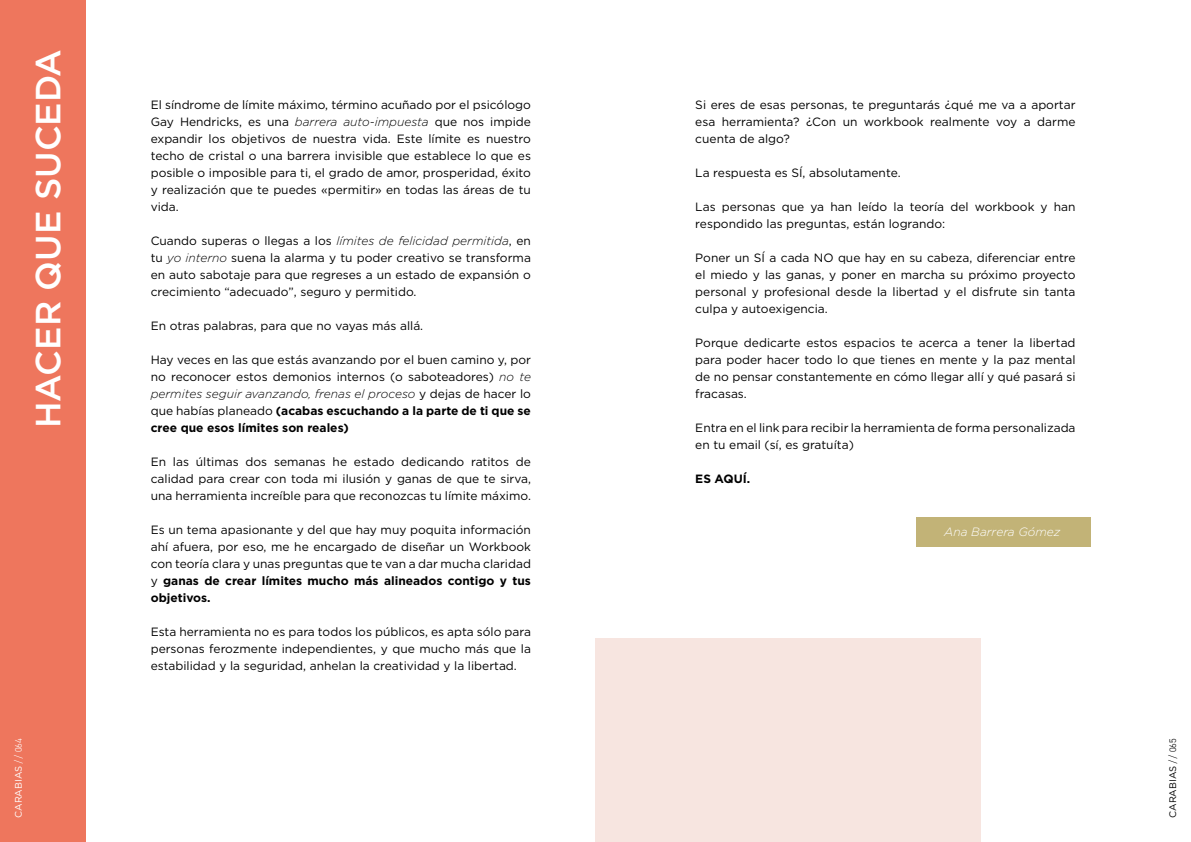
<style>
.page{position:relative;width:1191px;height:842px;background:#fff}
.page>*{position:absolute;margin:0;border:0;box-sizing:border-box;transform-origin:0 0}
.t1{font:500 35px "Gotham";color:#fff}
.t2{font:12px/17px "Gotham";color:#000;text-align:justify}
.t3{font:italic 300 12px "Gotham";color:#fff}
.t4{font:700 12px "Gotham";color:#000}
.t5{font:9.5px "Gotham";color:#fff}
.t6{font:9.5px "Gotham";color:#000}
.s1{font-family:"DIN2014";font-weight:300}
.s2{font-weight:300;font-style:italic}
.s3{font-weight:700}
</style>
<div class="page">
<div style="left:0;top:0;width:86px;height:842px;background:#ee765d"></div>
<div style="left:916px;top:517px;width:175px;height:30px;background:#c2b377"></div>
<div style="left:595px;top:639px;width:386px;height:203px;background:#f7e5e0"></div>
<h1 class="t1" style="left:25px;top:428px;width:381px;rotate:-90deg">HACER QUE SUCEDA</h1>
<p class="t5" style="left:12px;top:818px;width:81px;rotate:-90deg">CARABIAS <span class="s1">// 064</span></p>
<p class="t2" style="left:151px;top:96px;width:382px">El síndrome de límite máximo, término acuñado por el psicólogo Gay Hendricks, es una <span class="s2">barrera auto-impuesta</span> que nos impide expandir los objetivos de nuestra vida. Este límite es nuestro techo de cristal o una barrera invisible que establece lo que es posible o imposible para ti, el grado de amor, prosperidad, éxito y realización que te puedes «permitir» en todas las áreas de tu vida.</p>
<p class="t2" style="left:151px;top:232px;width:382px">Cuando superas o llegas a los <span class="s2">límites de felicidad permitida</span>, en tu <span class="s2">yo interno</span> suena la alarma y tu poder creativo se transforma en auto sabotaje para que regreses a un estado de expansión o crecimiento “adecuado”, seguro y permitido.</p>
<p class="t2" style="left:151px;top:317px;width:274px">En otras palabras, para que no vayas más allá.</p>
<p class="t2" style="left:151px;top:351px;width:382px">Hay veces en las que estás avanzando por el buen camino y, por no reconocer estos demonios internos (o saboteadores) <span class="s2">no te permites seguir avanzando, frenas el proceso</span> y dejas de hacer lo que habías planeado <span class="s3">(acabas escuchando a la parte de ti que se cree que esos límites son reales)</span></p>
<p class="t2" style="left:151px;top:453px;width:382px">En las últimas dos semanas he estado dedicando ratitos de calidad para crear con toda mi ilusión y ganas de que te sirva, una herramienta increíble para que reconozcas tu límite máximo.</p>
<p class="t2" style="left:151px;top:521px;width:382px">Es un tema apasionante y del que hay muy poquita información ahí afuera, por eso, me he encargado de diseñar un Workbook con teoría clara y unas preguntas que te van a dar mucha claridad y <span class="s3">ganas de crear límites mucho más alineados contigo y tus objetivos.</span></p>
<p class="t2" style="left:151px;top:623px;width:382px">Esta herramienta no es para todos los públicos, es apta sólo para personas ferozmente independientes, y que mucho más que la estabilidad y la seguridad, anhelan la creatividad y la libertad.</p>
<p class="t2" style="left:695px;top:96px;width:382px">Si eres de esas personas, te preguntarás ¿qué me va a aportar esa herramienta? ¿Con un workbook realmente voy a darme cuenta de algo?</p>
<p class="t2" style="left:695px;top:164px;width:207px">La respuesta es SÍ, absolutamente.</p>
<p class="t2" style="left:695px;top:198px;width:382px">Las personas que ya han leído la teoría del workbook y han respondido las preguntas, están logrando:</p>
<p class="t2" style="left:695px;top:249px;width:382px">Poner un SÍ a cada NO que hay en su cabeza, diferenciar entre el miedo y las ganas, y poner en marcha su próximo proyecto personal y profesional desde la libertad y el disfrute sin tanta culpa y autoexigencia.</p>
<p class="t2" style="left:695px;top:334px;width:382px">Porque dedicarte estos espacios te acerca a tener la libertad para poder hacer todo lo que tienes en mente y la paz mental de no pensar constantemente en cómo llegar allí y qué pasará si fracasas.</p>
<p class="t2" style="left:695px;top:419px;width:382px">Entra en el link para recibir la herramienta de forma personalizada en tu email (sí, es gratuíta)</p>
<p class="t4" style="left:695px;top:471px;width:56px">ES AQUÍ.</p>
<p class="t3" style="left:944px;top:524px;width:117px">Ana Barrera Gómez</p>
<p class="t6" style="left:1166px;top:818px;width:81px;rotate:-90deg">CARABIAS <span class="s1">// 065</span></p>
</div>
